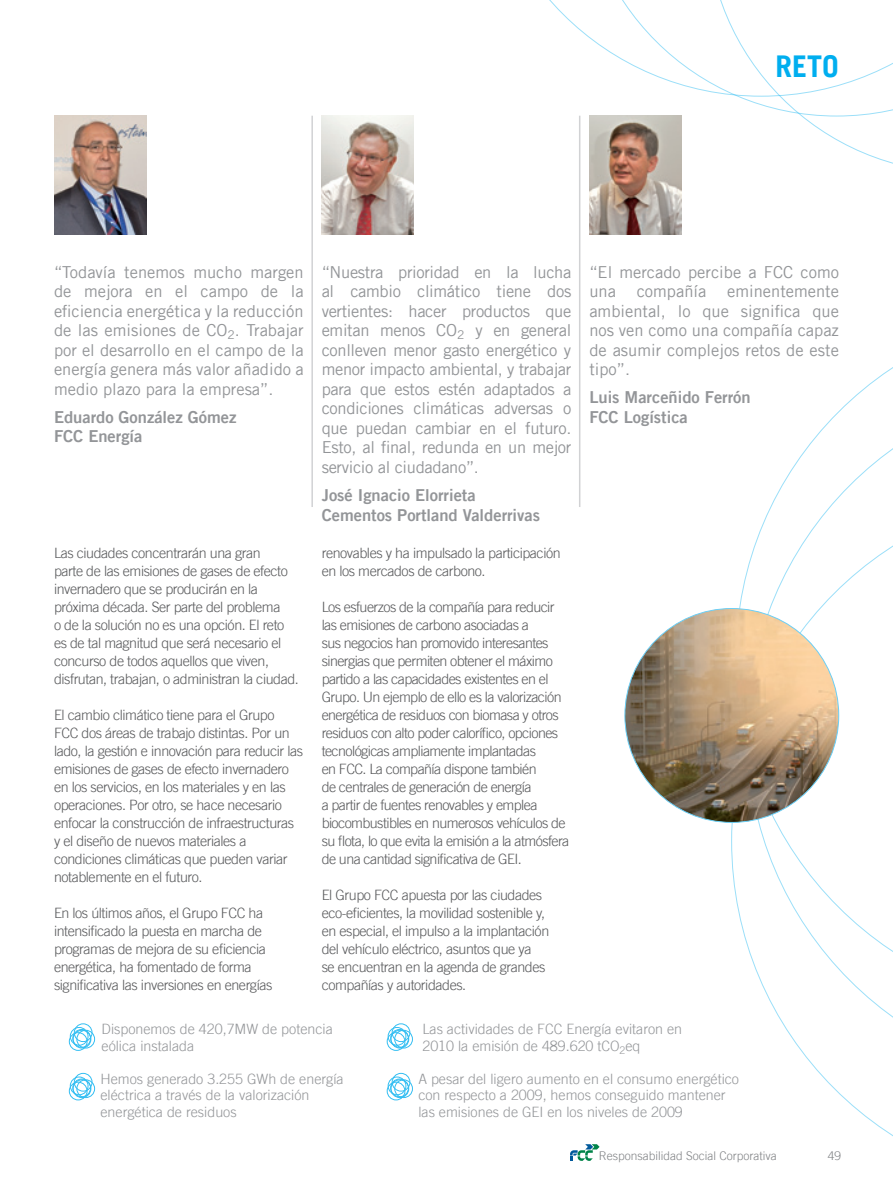
<style>
.page{position:relative;width:893px;height:1191px;background:#fff}
.page>*{position:absolute;margin:0;border:0;box-sizing:border-box;transform-origin:0 0}
.t1{font:700 30px "Trade Gothic LT";color:#00aeef}
.t2{font:16.5px/19.5px "Trade Gothic LT";color:#939598;text-align:justify}
.t3{font:16.5px/19.5px "Trade Gothic LT Bold Two";color:#939598}
.t4{font:300 14.25px/18px "Trade Gothic LT";letter-spacing:-.03em;color:#57585a}
.t5{font:300 14.25px/16.5px "Trade Gothic LT";color:#939598}
.t6{font:300 12px "Trade Gothic LT";color:#808285}
</style>
<div class="page">
<svg style="left:570px;top:1144px;width:30px;height:16px"></svg>
<svg style="left:736px;top:367px;width:157px;height:642px"></svg>
<svg style="left:549px;top:0;width:344px;height:173px"></svg>
<img style="left:54px;top:116px;width:92px;height:119px">
<img style="left:322px;top:116px;width:92px;height:119px">
<img style="left:589px;top:116px;width:92px;height:119px">
<hr style="left:311px;top:116px;width:2px;height:391px;background:#d1d2d4">
<hr style="left:579px;top:116px;width:1px;height:391px;background:#d1d2d4">
<img style="left:625px;top:608px;width:214px;height:214px;border-radius:107px">
<div style="left:73px;top:1029px;width:18px;height:18px;border:1px solid #00aeef;border-radius:50%"></div>
<div style="left:73px;top:1030px;width:18px;height:18px;border:1px solid #00aeef;border-radius:50%"></div>
<div style="left:70px;top:1027px;width:18px;height:18px;border:1px solid #00aeef;border-radius:50%"></div>
<div style="left:69px;top:1032px;width:18px;height:18px;border:1px solid #00aeef;border-radius:50%"></div>
<div style="left:77px;top:1030px;width:18px;height:18px;border:1px solid #00aeef;border-radius:50%"></div>
<div style="left:74px;top:1023px;width:18px;height:18px;border:1px solid #00aeef;border-radius:50%"></div>
<div style="left:73px;top:1078px;width:18px;height:19px;border:1px solid #00aeef;border-radius:50%"></div>
<div style="left:73px;top:1079px;width:18px;height:18px;border:1px solid #00aeef;border-radius:50%"></div>
<div style="left:70px;top:1076px;width:18px;height:19px;border:1px solid #00aeef;border-radius:50%"></div>
<div style="left:69px;top:1082px;width:18px;height:18px;border:1px solid #00aeef;border-radius:50%"></div>
<div style="left:77px;top:1079px;width:18px;height:18px;border:1px solid #00aeef;border-radius:50%"></div>
<div style="left:74px;top:1073px;width:18px;height:18px;border:1px solid #00aeef;border-radius:50%"></div>
<div style="left:390px;top:1029px;width:19px;height:18px;border:1px solid #00aeef;border-radius:50%"></div>
<div style="left:391px;top:1030px;width:18px;height:18px;border:1px solid #00aeef;border-radius:50%"></div>
<div style="left:388px;top:1027px;width:18px;height:18px;border:1px solid #00aeef;border-radius:50%"></div>
<div style="left:387px;top:1032px;width:18px;height:18px;border:1px solid #00aeef;border-radius:50%"></div>
<div style="left:394px;top:1030px;width:19px;height:18px;border:1px solid #00aeef;border-radius:50%"></div>
<div style="left:392px;top:1023px;width:18px;height:18px;border:1px solid #00aeef;border-radius:50%"></div>
<div style="left:390px;top:1078px;width:19px;height:19px;border:1px solid #00aeef;border-radius:50%"></div>
<div style="left:391px;top:1079px;width:18px;height:18px;border:1px solid #00aeef;border-radius:50%"></div>
<div style="left:388px;top:1076px;width:18px;height:19px;border:1px solid #00aeef;border-radius:50%"></div>
<div style="left:387px;top:1082px;width:18px;height:18px;border:1px solid #00aeef;border-radius:50%"></div>
<div style="left:394px;top:1079px;width:19px;height:18px;border:1px solid #00aeef;border-radius:50%"></div>
<div style="left:392px;top:1073px;width:18px;height:18px;border:1px solid #00aeef;border-radius:50%"></div>
<h1 class="t1" style="left:776px;top:47px;width:65px">RETO</h1>
<p class="t2" style="left:54px;top:262px;width:251px">“Todavía tenemos mucho margen de mejora en el campo de la eficiencia energética y la reducción de las emisiones de CO<sub>2</sub>. Trabajar por el desarrollo en el campo de la energía genera más valor añadido a medio plazo para la empresa”.</p>
<p class="t3" style="left:54px;top:407px;width:184px">Eduardo González Gómez<br>FCC Energía</p>
<p class="t2" style="left:322px;top:262px;width:251px">“Nuestra prioridad en la lucha al cambio climático tiene dos vertientes: hacer productos que emitan menos CO<sub>2</sub> y en general conlleven menor gasto energético y menor impacto ambiental, y trabajar para que estos estén adaptados a condiciones climáticas adversas o que puedan cambiar en el futuro.<br>Esto, al final, redunda en un mejor servicio al ciudadano”.</p>
<p class="t3" style="left:322px;top:485px;width:220px">José Ignacio Elorrieta<br>Cementos Portland Valderrivas</p>
<p class="t2" style="left:589px;top:262px;width:251px">“El mercado percibe a FCC como una</p>
<p class="t2" style="left:589px;top:282px;width:251px;text-indent:138px">eminentemente ambiental, lo que significa que nos ven como una compañía capaz de asumir complejos retos de este tipo”.</p>
<p class="t3" style="left:589px;top:387px;width:163px">Luis Marceñido Ferrón<br>FCC Logística</p>
<p class="t2" style="left:637px;top:282px;width:71px">compañía</p>
<p class="t4" style="left:54px;top:544px;width:246px">Las ciudades concentrarán una gran<br>parte de las emisiones de gases de efecto invernadero que se producirán en la próxima década. Ser parte del problema<br>o de la solución no es una opción. El reto es de tal magnitud que será necesario el concurso de todos aquellos que viven, disfrutan, trabajan, o administran la ciudad.</p>
<p class="t4" style="left:54px;top:706px;width:251px">El cambio climático tiene para el Grupo<br>FCC dos áreas de trabajo distintas. Por un lado, la gestión e innovación para reducir las emisiones de gases de efecto invernadero en los servicios, en los materiales y en las operaciones. Por otro, se hace necesario enfocar la construcción de infraestructuras y el diseño de nuevos materiales a condiciones climáticas que pueden variar notablemente en el futuro.</p>
<p class="t4" style="left:54px;top:904px;width:220px">En los últimos años, el Grupo FCC ha intensificado la puesta en marcha de programas de mejora de su eficiencia energética, ha fomentado de forma significativa las inversiones en energías</p>
<p class="t4" style="left:322px;top:544px;width:240px">renovables y ha impulsado la participación en los mercados de carbono.</p>
<p class="t4" style="left:322px;top:598px;width:249px">Los esfuerzos de la compañía para reducir las emisiones de carbono asociadas a<br>sus negocios han promovido interesantes sinergias que permiten obtener el máximo partido a las capacidades existentes en el Grupo. Un ejemplo de ello es la valorización energética de residuos con biomasa y otros residuos con alto poder calorífico, opciones tecnológicas ampliamente implantadas<br>en FCC. La compañía dispone también<br>de centrales de generación de energía<br>a partir de fuentes renovables y emplea biocombustibles en numerosos vehículos de su flota, lo que evita la emisión a la atmósfera de una cantidad significativa de GEI.</p>
<p class="t4" style="left:322px;top:886px;width:229px">El Grupo FCC apuesta por las ciudades eco-eficientes, la movilidad sostenible y, en especial, el impulso a la implantación del vehículo eléctrico, asuntos que ya<br>se encuentran en la agenda de grandes compañías y autoridades.</p>
<p class="t5" style="left:102px;top:1020px;width:233px">Disponemos de 420,7MW de potencia eólica instalada</p>
<p class="t5" style="left:101px;top:1070px;width:245px">Hemos generado 3.255 GWh de energía eléctrica a través de la valorización energética de residuos</p>
<p class="t5" style="left:422px;top:1020px;width:261px">Las actividades de FCC Energía evitaron en<br>2010 la emisión de 489.620 tCO<sub>2</sub>eq</p>
<p class="t5" style="left:418px;top:1070px;width:322px">A pesar del ligero aumento en el consumo energético con respecto a 2009, hemos conseguido mantener las emisiones de GEI en los niveles de 2009</p>
<p class="t6" style="left:599px;top:1148px;width:180px">Responsabilidad Social Corporativa</p>
<p class="t6" style="left:828px;top:1148px;width:15px">49</p>
</div>
